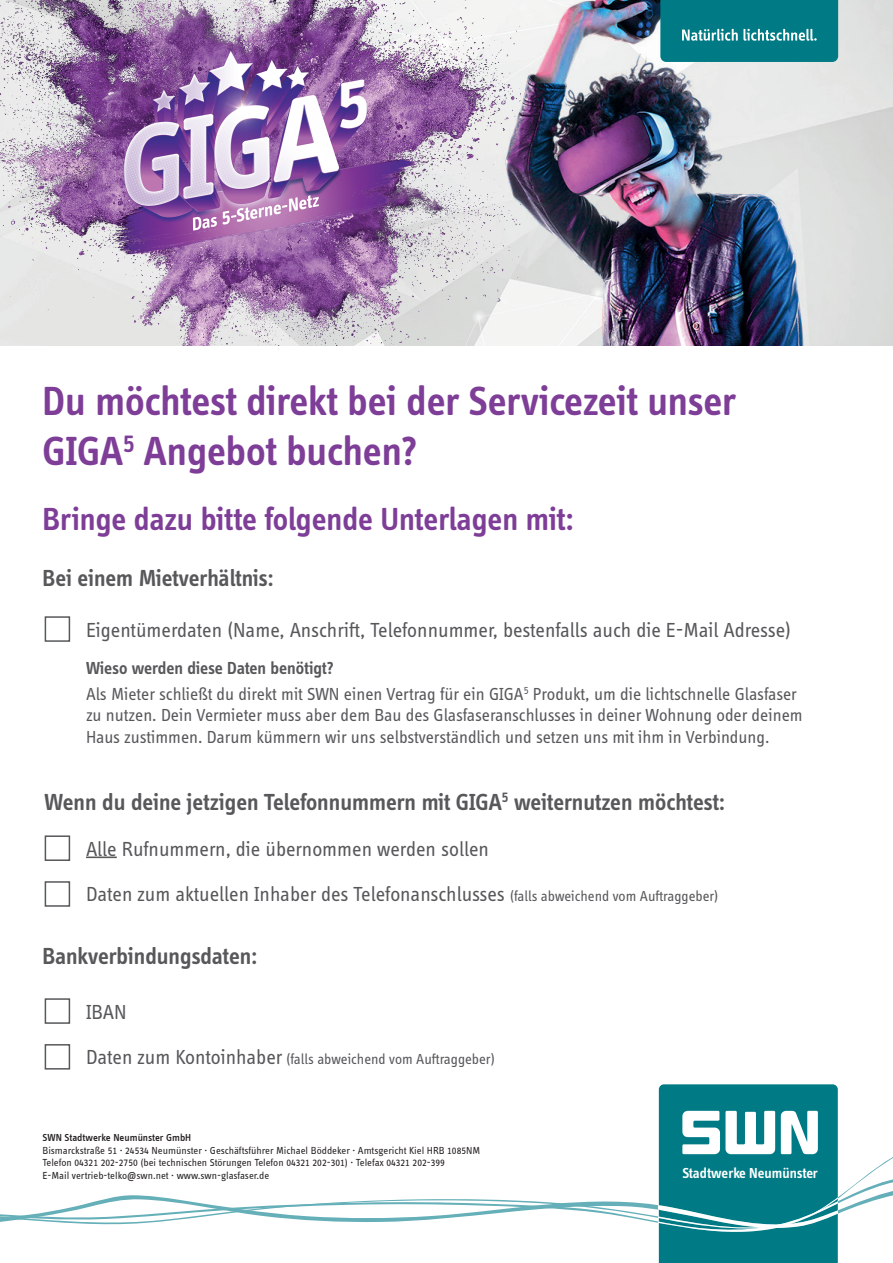
<style>
.page{position:relative;width:893px;height:1263px;background:#fff}
.page>*{position:absolute;margin:0;border:0;box-sizing:border-box;transform-origin:0 0}
.t1{font:600 42px/50.4px "Info Display OT";color:#7e3e98}
.t2{font:600 33px "Info Display OT";color:#7e3e98}
.t3{font:600 24px "Info Display OT";color:#57585a}
.t4{font:21px/45.8px "Info Display OT";color:#57585a}
.t5{font:18px/25.2px "Info Display OT";color:#57585a}
.t6{font:15px "Info Display OT";color:#57585a}
.t7{font:600 15px "Info Disp";color:#fff}
.t8{font:10.5px/12.6px "Info Text Regular Tf";color:#231f20}
.t9{font:10.5px "Info Text Medium Tf";color:#231f20}
.s1{font-weight:600}
.s2{font-size:15px}
.s3{font-size:21px}
</style>
<div class="page">
<svg style="left:0;top:1122px;width:893px;height:141px"></svg>
<svg style="left:659px;top:1084px;width:179px;height:179px;background:#2a9199"></svg>
<hr style="left:86px;top:856px;width:31px;height:2px;background:#57585a">
<div style="left:45px;top:616px;width:25px;height:26px;border:2px solid #57585a"></div>
<div style="left:45px;top:835px;width:25px;height:26px;border:2px solid #57585a"></div>
<div style="left:45px;top:881px;width:25px;height:26px;border:2px solid #57585a"></div>
<div style="left:45px;top:998px;width:25px;height:26px;border:2px solid #57585a"></div>
<div style="left:45px;top:1044px;width:25px;height:25px;border:2px solid #57585a"></div>
<img style="left:520px;top:0;width:373px;height:346px">
<svg style="left:660px;top:0;width:178px;height:62px;background:#0f838c"></svg>
<img style="left:0;top:0;width:520px;height:346px">
<h1 class="t1" style="left:43px;top:375px;width:695px">Du möchtest direkt bei der Servicezeit unser<br>GIGA<sup>5</sup> Angebot buchen?</h1>
<h2 class="t2" style="left:43px;top:499px;width:533px">Bringe dazu bitte folgende Unterlagen mit:</h2>
<h3 class="t3" style="left:43px;top:564px;width:232px">Bei einem Mietverhältnis:</h3>
<p class="t4" style="left:86px;top:606px;width:707px">Eigentümerdaten (Name, Anschrift, Telefonnummer, bestenfalls auch die E-Mail Adresse)</p>
<p class="t5" style="left:86px;top:655px;width:712px"><span class="s1">Wieso werden diese Daten benötigt?<br></span>Als Mieter schließt du direkt mit SWN einen Vertrag für ein GIGA<sup>5</sup> Produkt, um die lichtschnelle Glasfaser</p>
<p class="t5" style="left:86px;top:704px;width:718px;line-height:21.6px">zu nutzen. Dein Vermieter muss aber dem Bau des Glasfaseranschlusses in deiner Wohnung oder deinem<br>Haus zustimmen. Darum kümmern wir uns selbstverständlich und setzen uns mit ihm in Verbindung.</p>
<h3 class="t3" style="left:45px;top:788px;width:682px">Wenn du deine jetzigen Telefonnummern mit GIGA<sup>5</sup> weiternutzen möchtest:</h3>
<p class="t4" style="left:86px;top:825px;width:634px">Alle Rufnummern, die übernommen werden sollen<br>Daten zum aktuellen Inhaber des Telefonanschlusses <span class="s2">(falls abweichend vom Auftraggeber)</span></p>
<h3 class="t3" style="left:43px;top:942px;width:216px">Bankverbindungsdaten:</h3>
<p class="t4" style="left:86px;top:988px;width:42px">IBAN</p>
<p class="t6" style="left:86px;top:1050px;width:410px"><span class="s3">Daten zum Kontoinhaber</span> (falls abweichend vom Auftraggeber)</p>
<p class="t9" style="left:43px;top:1132px;width:150px">SWN Stadtwerke Neumünster GmbH</p>
<p class="t8" style="left:43px;top:1144px;width:439px">Bismarckstraße 51 · 24534 Neumünster · Geschäftsführer Michael Böddeker · Amtsgericht Kiel HRB 1085NM<br>Telefon 04321 202-2750 (bei technischen Störungen Telefon 04321 202-301) · Telefax 04321 202-399<br>E-Mail vertrieb-telko@swn.net · www.swn-glasfaser.de</p>
<p class="t7" style="left:682px;top:1165px;width:137px">Stadtwerke Neumünster</p>
</div>
